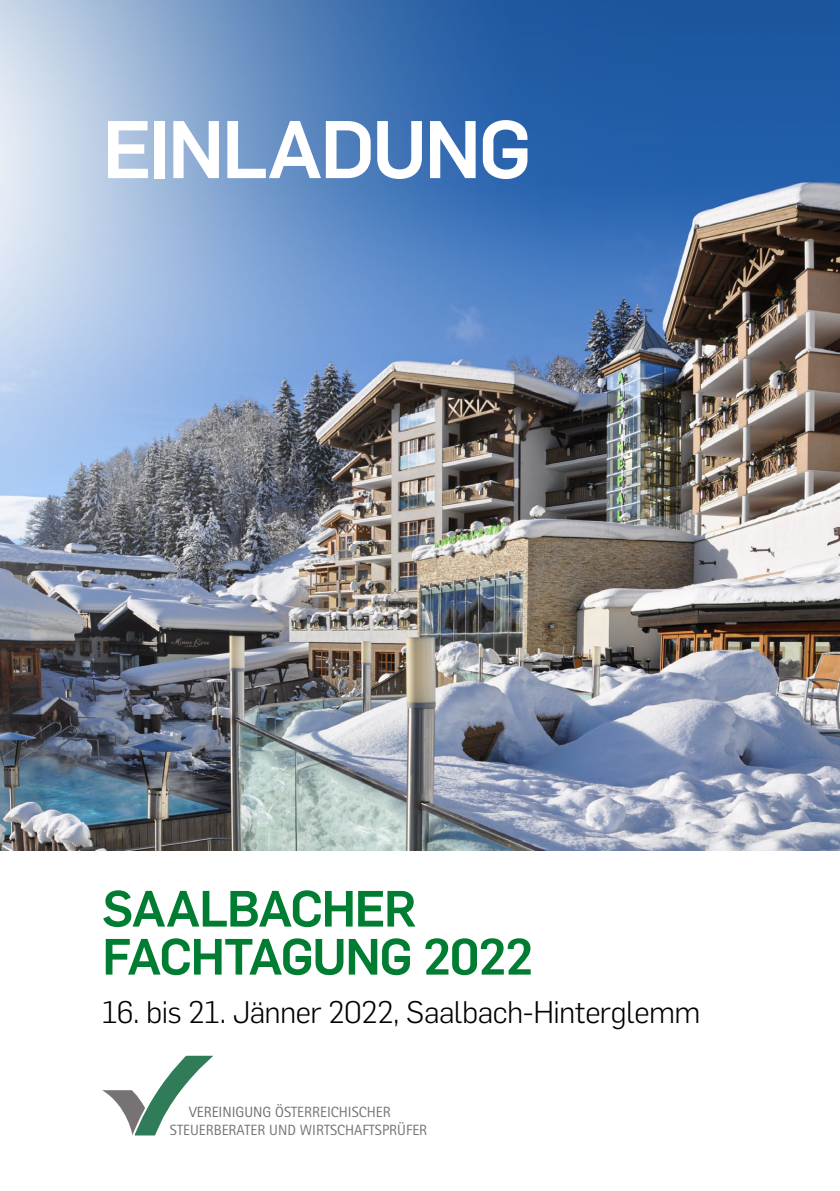
<style>
.page{position:relative;width:840px;height:1191px;background:#fff}
.page>*{position:absolute;margin:0;border:0;box-sizing:border-box;transform-origin:0 0}
.t1{font:500 80px "Flama";letter-spacing:-.04em;color:#fff}
.t2{font:500 50px/48px "Flama";letter-spacing:-.035em;color:#007d32}
.t3{font:300 30.6px "Flama";letter-spacing:-.015em;color:#000}
.t4{font:14.8px/17.8px "Rotis Sans Serif Std";color:#767376}
.s1{color:#706f6f}
</style>
<div class="page">
<img style="left:0;top:0;width:839px;height:850px">
<svg style="left:102px;top:1055px;width:111px;height:81px"></svg>
<h1 class="t1" style="left:102px;top:92px;width:431px">EINLADUNG</h1>
<h2 class="t2" style="left:102px;top:881px;width:432px">SAALBACHER<br>FACHTAGUNG 2022</h2>
<h3 class="t3" style="left:102px;top:991px;width:599px">16. bis 21. Jänner 2022, Saalbach-Hinterglemm</h3>
<p class="t4" style="left:170px;top:1103px;width:259px;text-indent:19px"><span class="s1">VEREINIGUNG</span> ÖSTERREICHISCHER<br>STEUERBERATER UND WIRTSCHAFTSPRÜFER</p>
</div>
